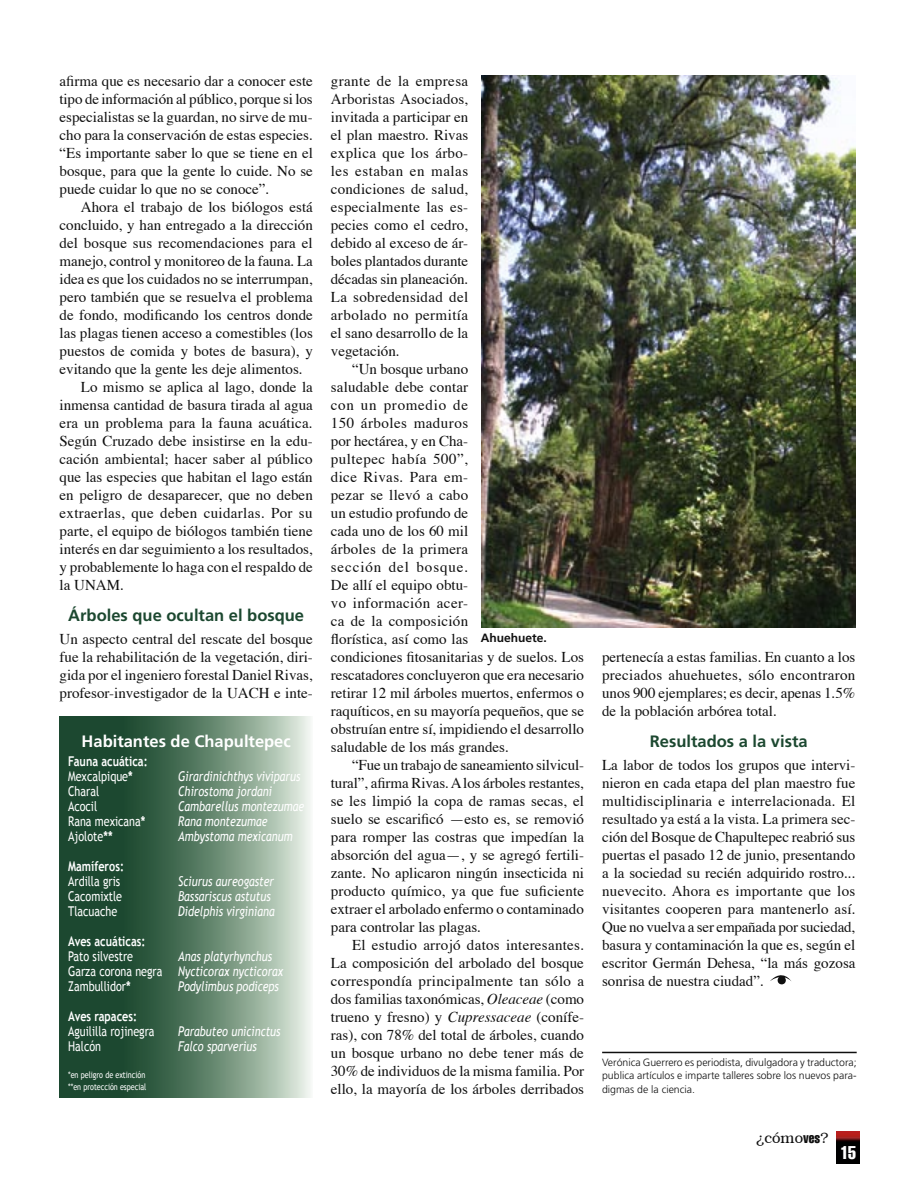
<style>
.page{position:relative;width:915px;height:1191px;background:#fff}
.page>*{position:absolute;margin:0;border:0;box-sizing:border-box;transform-origin:0 0}
.t1{font:extra-condensed 18px "Helvetica";color:#fff;scale:.95 1}
.Subtítulo{font:700 16.5px "Frutiger";color:#1c4830}
.Subtítulo-2{font:700 16.5px "Frutiger";color:#fff}
.Cuerpo_CV{font:15px/18px "Times";color:#0f0f0f;text-align:justify}
.Cuerpo_1_CV{font:15px/18px "Times";color:#0f0f0f;text-align:justify}
.t2{font:300 15px "Bookman";color:#0f0f0f}
.Recuadro_1{font:italic 13.5px "Trebuchet MS";color:#fff;scale:.8 1}
.Recuadro_1-2{font:13.5px "Trebuchet MS";color:#fff;scale:.8 1}
.Recuadro_1-3{font:700 13.5px "Trebuchet MS";color:#fff;scale:.8 1}
.Pie_de_foto{font:700 12px "Frutiger";color:#0f0f0f}
.Ficha_autor{font:300 10.5px/13.5px "Frutiger";color:#0f0f0f;text-align:justify}
.Recuadro_1-4{font:9px "Trebuchet MS";color:#fff;scale:.8 1}
.s1{font-weight:700}
.s2{font-style:normal}
.s3{font-style:italic}
.s4{font-family:"Helvetica";font-weight:400;font-stretch:extra-condensed;font-size:13.5px}
</style>
<div class="page">
<img style="left:836px;top:1131px;width:22px;height:32px">
<svg style="left:60px;top:716px;width:251px;height:381px;background:#5d7f69"></svg>
<img style="left:481px;top:75px;width:373px;height:552px">
<svg style="left:770px;top:975px;width:21px;height:9px"></svg>
<hr style="left:602px;top:1051px;width:254px;height:2px;background:#0f0f0f">
<p class="Cuerpo_CV" style="left:60px;top:72px;width:255px">afirma que es necesario dar a conocer este tipo de información al público, porque si los especialistas se la guardan, no sirve de mu&shy;cho para la conservación de estas especies. “Es importante saber lo que se tiene en el bosque, para que la gente lo cuide. No se puede cuidar lo que no se conoce”.</p>
<p class="Cuerpo_CV" style="left:60px;top:198px;width:255px;text-indent:21px">Ahora el trabajo de los biólogos está concluido, y han entregado a la dirección del bosque sus recomendaciones para el manejo, control y monitoreo de la fauna. La idea es que los cuidados no se interrumpan, pero también que se resuelva el problema de fondo, modificando los centros donde las plagas tienen acceso a comestibles (los puestos de comida y botes de basura), y evitando que la gente les deje alimentos.</p>
<p class="Cuerpo_CV" style="left:60px;top:378px;width:255px;text-indent:21px">Lo mismo se aplica al lago, donde la inmensa cantidad de basura tirada al agua era un problema para la fauna acuática.<br>Según Cruzado debe insistirse en la edu&shy;cación ambiental; hacer saber al público que las especies que habitan el lago están en peligro de desaparecer, que no deben extraerlas, que deben cuidarlas. Por su parte, el equipo de biólogos también tiene interés en dar seguimiento a los resultados, y probablemente lo haga con el respaldo de la UNAM.</p>
<p class="Subtítulo" style="left:68px;top:606px;width:237px">Árboles que ocultan el bosque</p>
<p class="Cuerpo_1_CV" style="left:60px;top:630px;width:255px">Un aspecto central del rescate del bosque fue la rehabilitación de la vegetación, diri&shy;gida por el ingeniero forestal Daniel Rivas, profesor-investigador de la UACH e inte-</p>
<p class="Subtítulo-2" style="left:82px;top:731px;width:211px">Habitantes de Chapultepec</p>
<p class="Recuadro_1-3" style="left:68px;top:752px;width:101px">Fauna acuática:</p>
<p class="Recuadro_1-2" style="left:68px;top:768px;width:82px">Mexcalpique<span class="s1">*</span></p>
<p class="Recuadro_1" style="left:178px;top:768px;width:154px">Girardinichthys viviparus</p>
<p class="Recuadro_1-2" style="left:68px;top:783px;width:40px">Charal</p>
<p class="Recuadro_1" style="left:178px;top:783px;width:119px">Chirostoma jordani</p>
<p class="Recuadro_1-2" style="left:68px;top:798px;width:38px">Acocil</p>
<p class="Recuadro_1" style="left:178px;top:798px;width:159px">Cambarellus montezumae</p>
<p class="Recuadro_1-2" style="left:68px;top:813px;width:98px">Rana mexicana<span class="s1">*</span></p>
<p class="Recuadro_1" style="left:178px;top:813px;width:113px">Rana montezumae</p>
<p class="Recuadro_1-2" style="left:68px;top:828px;width:57px">Ajolote<span class="s1">**</span></p>
<p class="Recuadro_1" style="left:178px;top:828px;width:145px">Ambystoma mexicanum</p>
<p class="Recuadro_1-3" style="left:68px;top:857px;width:71px">Mamíferos:</p>
<p class="Recuadro_1-2" style="left:68px;top:873px;width:67px">Ardilla gris</p>
<p class="Recuadro_1" style="left:178px;top:873px;width:121px">Sciurus aureogaster</p>
<p class="Recuadro_1-2" style="left:68px;top:888px;width:69px">Cacomixtle</p>
<p class="Recuadro_1" style="left:178px;top:888px;width:117px">Bassariscus astutus</p>
<p class="Recuadro_1-2" style="left:68px;top:903px;width:63px">Tlacuache</p>
<p class="Recuadro_1" style="left:178px;top:903px;width:122px">Didelphis virginiana</p>
<p class="Recuadro_1-3" style="left:68px;top:932px;width:98px">Aves acuáticas:</p>
<p class="Recuadro_1-2" style="left:68px;top:948px;width:83px">Pato silvestre</p>
<p class="Recuadro_1" style="left:178px;top:948px;width:119px">Anas platyrhynchus</p>
<p class="Recuadro_1" style="left:68px;top:963px;width:270px"><span class="s2">Garza corona negra</span> Nycticorax nycticorax</p>
<p class="Recuadro_1-2" style="left:68px;top:978px;width:80px">Zambullidor<span class="s1">*</span></p>
<p class="Recuadro_1" style="left:178px;top:978px;width:127px">Podylimbus podiceps</p>
<p class="Recuadro_1-3" style="left:68px;top:1007px;width:88px">Aves rapaces:</p>
<p class="Recuadro_1-2" style="left:68px;top:1023px;width:110px">Aguililla rojinegra</p>
<p class="Recuadro_1" style="left:178px;top:1023px;width:130px">Parabuteo unicinctus</p>
<p class="Recuadro_1-2" style="left:68px;top:1038px;width:43px">Halcón</p>
<p class="Recuadro_1" style="left:178px;top:1038px;width:100px">Falco sparverius</p>
<p class="Recuadro_1-4" style="left:68px;top:1069px;width:98px">*en peligro de extinción</p>
<p class="Recuadro_1-4" style="left:68px;top:1081px;width:99px">**en protección especial</p>
<p class="Cuerpo_1_CV" style="left:331px;top:72px;width:139px">grante de la empresa Arboristas Asociados, invitada a participar en el plan maestro. Rivas explica que los árbo&shy;les estaban en malas condiciones de salud, especialmente las es&shy;pecies como el cedro, debido al exceso de ár&shy;boles plantados durante décadas sin planeación.<br>La sobredensidad del arbolado no permitía el sano desarrollo de la vegetación.</p>
<p class="Cuerpo_CV" style="left:331px;top:360px;width:255px;text-align:left;text-indent:21px">“Un bosque urbano<br>saludable debe contar<br>con un promedio de<br>150 árboles maduros<br>por hectárea, y en Cha-<br>pultepec había 500”,<br>dice Rivas. Para em-<br>pezar se llevó a cabo<br>un estudio profundo de<br>cada uno de los 60 mil<br>árboles de la primera<br>sección del bosque.<br>De allí el equipo obtu-<br>vo información acer-<br>ca de la composición<br>florística, así como las<br>condiciones fitosanitarias y de suelos. Los rescatadores concluyeron que era necesario retirar 12 mil árboles muertos, enfermos o raquíticos, en su mayoría pequeños, que se obstruían entre sí, impidiendo el desarrollo saludable de los más grandes.</p>
<p class="Cuerpo_CV" style="left:331px;top:756px;width:255px;text-indent:21px">“Fue un trabajo de saneamiento silvicul&shy;tural”, afirma Rivas. A los árboles restantes, se les limpió la copa de ramas secas, el suelo se escarificó —esto es, se removió para romper las costras que impedían la absorción del agua—, y se agregó fertili&shy;zante. No aplicaron ningún insecticida ni producto químico, ya que fue suficiente extraer el arbolado enfermo o contaminado para controlar las plagas.</p>
<p class="Cuerpo_CV" style="left:331px;top:936px;width:255px;text-indent:21px">El estudio arrojó datos interesantes.<br>La composición del arbolado del bosque correspondía principalmente tan sólo a dos familias taxonómicas, <span class="s3">Oleaceae</span> (como trueno y fresno) y <span class="s3">Cupressaceae</span> (conífe&shy;ras), con 78% del total de árboles, cuando un bosque urbano no debe tener más de 30% de individuos de la misma familia. Por ello, la mayoría de los árboles derribados</p>
<p class="Pie_de_foto" style="left:480px;top:630px;width:68px">Ahuehuete.</p>
<p class="Cuerpo_CV" style="left:602px;top:648px;width:255px">pertenecía a estas familias. En cuanto a los preciados ahuehuetes, sólo encontraron unos 900 ejemplares; es decir, apenas 1.5% de la población arbórea total.</p>
<p class="Subtítulo" style="left:649px;top:731px;width:159px">Resultados a la vista</p>
<p class="Cuerpo_1_CV" style="left:602px;top:756px;width:255px">La labor de todos los grupos que intervi&shy;nieron en cada etapa del plan maestro fue multidisciplinaria e interrelacionada. El resultado ya está a la vista. La primera sec&shy;ción del Bosque de Chapultepec reabrió sus puertas el pasado 12 de junio, presentando a la sociedad su recién adquirido rostro... nuevecito. Ahora es importante que los visitantes cooperen para mantenerlo así.<br>Que no vuelva a ser empañada por suciedad, basura y contaminación la que es, según el escritor Germán Dehesa, “la más gozosa sonrisa de nuestra ciudad”.</p>
<p class="Ficha_autor" style="left:602px;top:1055px;width:256px">Verónica Guerrero es periodista, divulgadora y traductora; publica artículos e imparte talleres sobre los nuevos para&shy;digmas de la ciencia.</p>
<p class="t2" style="left:756px;top:1128px;width:74px">¿cómo<span class="s4">ves</span>?</p>
<p class="t1" style="left:840px;top:1142px;width:18px">15</p>
</div>
